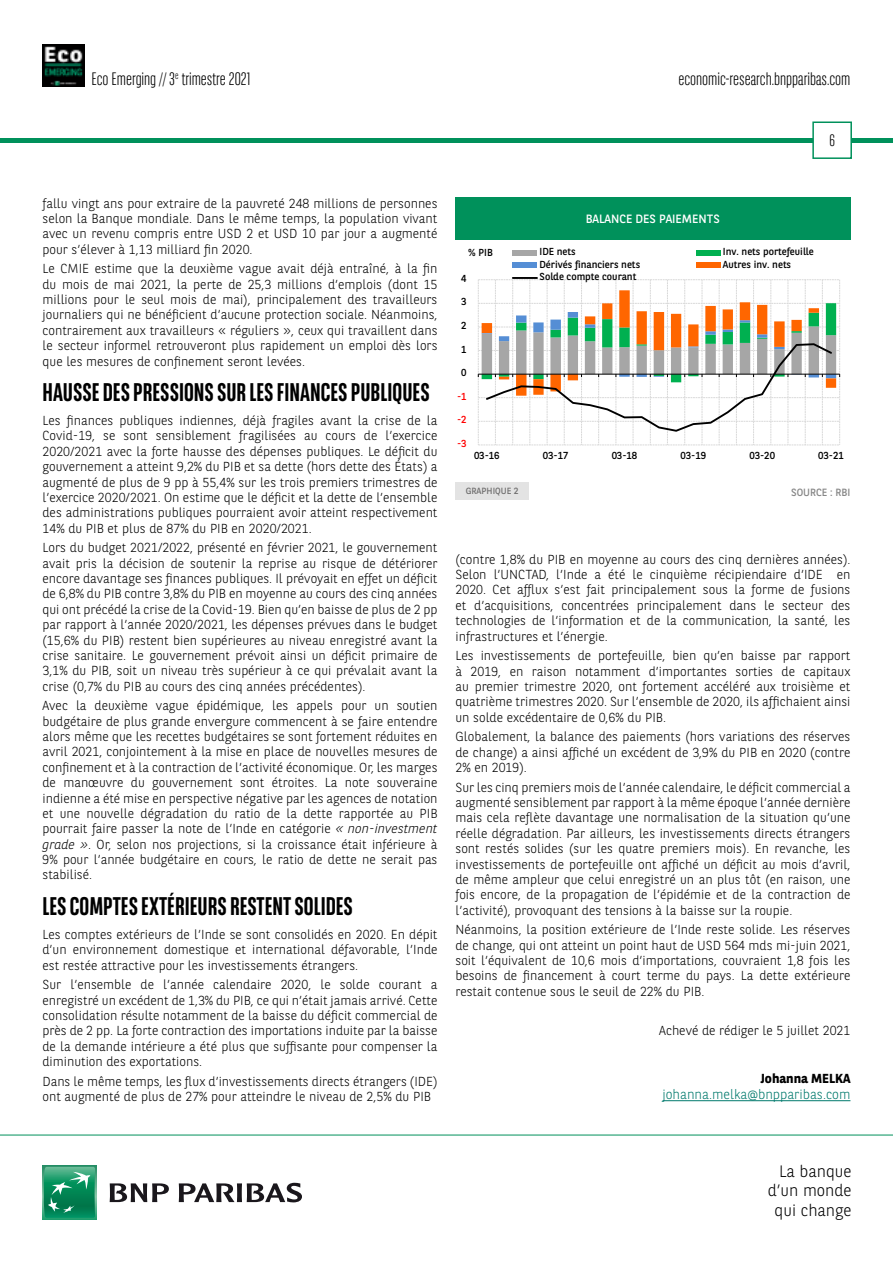
<style>
.page{position:relative;width:893px;height:1263px;background:#fff}
.page>*{position:absolute;margin:0;border:0;box-sizing:border-box;transform-origin:0 0}
.t1{font:700 25.5px "BNPP Sans Condensed";color:#000}
.t2{font:300 18px "BNPP Sans Condensed";color:#000}
.t3{font:300 16.5px/19.8px "BNPP Sans";color:#000;text-align:right}
.t4{font:300 16.5px "BNPP Sans Condensed";color:#000}
.t5{font:300 13.5px "BNPP Sans";color:#00796c}
.t6{font:300 13.05px/15.3px "BNPP Sans";color:#000;text-align:justify}
.t7{font:700 13.05px "BNPP Sans";color:#000}
.t8{font:12px "BNPP Sans";color:#fff}
.t9{font:10.5px "BNPP Sans";color:#878787}
.t10{font:10.2px "BNPP Sans";color:#000}
.t11{font:10.2px "BNPP Sans";color:#f00}
.t12{font:9px "BNPP Sans";color:#706f6f}
.s1{font-style:italic}
</style>
<div class="page">
<hr style="left:1px;top:138px;width:892px;height:4px;background:#00915b">
<svg style="left:812px;top:121px;width:41px;height:38px"></svg>
<img style="left:43px;top:45px;width:42px;height:42px">
<svg style="left:43px;top:1166px;width:53px;height:53px"></svg>
<svg style="left:44px;top:1167px;width:51px;height:51px;background:#26996e"></svg>
<svg style="left:110px;top:1183px;width:59px;height:19px"></svg>
<svg style="left:179px;top:1183px;width:123px;height:19px"></svg>
<hr style="left:0;top:1135px;width:893px;height:1px;background:#00915b">
<hr style="left:662px;top:1100px;width:188px;height:1px;background:#00796c">
<svg style="left:478px;top:279px;width:362px;height:167px"></svg>
<div style="left:513px;top:250px;width:24px;height:6px;background:#a6a6a6"></div>
<div style="left:696px;top:250px;width:24px;height:6px;background:#00b050"></div>
<div style="left:513px;top:263px;width:24px;height:5px;background:#558ed5"></div>
<div style="left:696px;top:263px;width:24px;height:5px;background:#f60"></div>
<hr style="left:513px;top:277px;width:24px;height:2px;background:#000">
<div style="left:455px;top:198px;width:395px;height:42px;background:#00915b"></div>
<div style="left:455px;top:482px;width:74px;height:18px;background:#e3e3e3"></div>
<h2 class="t2" style="left:91px;top:67px;width:160px">Eco Emerging // 3<sup>e</sup> trimestre 2021</h2>
<h2 class="t2" style="left:678px;top:67px;width:174px">economic-research.bnpparibas.com</h2>
<p class="t4" style="left:829px;top:130px;width:7px">6</p>
<p class="t6" style="left:43px;top:195px;width:396px">fallu vingt ans pour extraire de la pauvreté 248 millions de personnes selon la Banque mondiale. Dans le même temps, la population vivant avec un revenu compris entre USD 2 et USD 10 par jour a augmenté pour s’élever à 1,13 milliard fin 2020.</p>
<p class="t6" style="left:43px;top:261px;width:396px">Le CMIE estime que la deuxième vague avait déjà entraîné, à la fin du mois de mai 2021, la perte de 25,3 millions d’emplois (dont 15 millions pour le seul mois de mai), principalement des travailleurs journaliers qui ne bénéficient d’aucune protection sociale. Néanmoins, contrairement aux travailleurs « réguliers », ceux qui travaillent dans le secteur informel retrouveront plus rapidement un emploi dès lors que les mesures de confinement seront levées.</p>
<h1 class="t1" style="left:43px;top:377px;width:389px">HAUSSE DES PRESSIONS SUR LES FINANCES PUBLIQUES</h1>
<p class="t6" style="left:43px;top:412px;width:396px">Les finances publiques indiennes, déjà fragiles avant la crise de la Covid-19, se sont sensiblement fragilisées au cours de l’exercice 2020/2021 avec la forte hausse des dépenses publiques. Le déficit du gouvernement a atteint 9,2% du PIB et sa dette (hors dette des États) a augmenté de plus de 9 pp à 55,4% sur les trois premiers trimestres de l’exercice 2020/2021. On estime que le déficit et la dette de l’ensemble des administrations publiques pourraient avoir atteint respectivement 14% du PIB et plus de 87% du PIB en 2020/2021.</p>
<p class="t6" style="left:43px;top:539px;width:397px">Lors du budget 2021/2022, présenté en février 2021, le gouvernement avait pris la décision de soutenir la reprise au risque de détériorer encore davantage ses finances publiques. Il prévoyait en effet un déficit de 6,8% du PIB contre 3,8% du PIB en moyenne au cours des cinq années qui ont précédé la crise de la Covid-19. Bien qu’en baisse de plus de 2 pp par rapport à l’année 2020/2021, les dépenses prévues dans le budget (15,6% du PIB) restent bien supérieures au niveau enregistré avant la crise sanitaire. Le gouvernement prévoit ainsi un déficit primaire de 3,1% du PIB, soit un niveau très supérieur à ce qui prévalait avant la crise (0,7% du PIB au cours des cinq années précédentes).</p>
<p class="t6" style="left:43px;top:697px;width:396px">Avec la deuxième vague épidémique, les appels pour un soutien budgétaire de plus grande envergure commencent à se faire entendre alors même que les recettes budgétaires se sont fortement réduites en avril 2021, conjointement à la mise en place de nouvelles mesures de confinement et à la contraction de l’activité économique. Or, les marges de manœuvre du gouvernement sont étroites. La note souveraine indienne a été mise en perspective négative par les agences de notation et une nouvelle dégradation du ratio de la dette rapportée au PIB pourrait faire passer la note de l’Inde en catégorie <span class="s1">« non-investment grade »</span>. Or, selon nos projections, si la croissance était inférieure à 9% pour l’année budgétaire en cours, le ratio de dette ne serait pas stabilisé.</p>
<h1 class="t1" style="left:43px;top:891px;width:312px">LES COMPTES EXTÉRIEURS RESTENT SOLIDES</h1>
<p class="t6" style="left:43px;top:926px;width:396px">Les comptes extérieurs de l’Inde se sont consolidés en 2020. En dépit d’un environnement domestique et international défavorable, l’Inde est restée attractive pour les investissements étrangers.</p>
<p class="t6" style="left:43px;top:976px;width:396px">Sur l’ensemble de l’année calendaire 2020, le solde courant a enregistré un excédent de 1,3% du PIB, ce qui n’était jamais arrivé. Cette consolidation résulte notamment de la baisse du déficit commercial de près de 2 pp. La forte contraction des importations induite par la baisse de la demande intérieure a été plus que suffisante pour compenser la diminution des exportations.</p>
<p class="t6" style="left:43px;top:1073px;width:396px">Dans le même temps, les flux d’investissements directs étrangers (IDE) ont augmenté de plus de 27% pour atteindre le niveau de 2,5% du PIB</p>
<p class="t10" style="left:468px;top:246px;width:26px">% PIB</p>
<p class="t10" style="left:461px;top:271px;width:7px">4</p>
<p class="t10" style="left:461px;top:295px;width:7px">3</p>
<p class="t10" style="left:461px;top:318px;width:7px">2</p>
<p class="t10" style="left:461px;top:342px;width:7px">1</p>
<p class="t10" style="left:461px;top:366px;width:7px">0</p>
<p class="t11" style="left:457px;top:389px;width:11px">-1</p>
<p class="t11" style="left:457px;top:413px;width:11px">-2</p>
<p class="t11" style="left:457px;top:436px;width:11px">-3</p>
<p class="t8" style="left:586px;top:211px;width:136px">BALANCE DES PAIEMENTS</p>
<p class="t10" style="left:540px;top:245px;width:38px">IDE nets</p>
<p class="t10" style="left:723px;top:245px;width:92px">Inv. nets portefeuille</p>
<p class="t10" style="left:540px;top:257px;width:102px">Dérivés financiers nets</p>
<p class="t10" style="left:723px;top:257px;width:70px">Autres inv. nets</p>
<p class="t10" style="left:540px;top:270px;width:98px">Solde compte courant</p>
<p class="t10" style="left:474px;top:449px;width:27px">03-16</p>
<p class="t10" style="left:543px;top:449px;width:27px">03-17</p>
<p class="t10" style="left:612px;top:449px;width:27px">03-18</p>
<p class="t10" style="left:680px;top:449px;width:27px">03-19</p>
<p class="t10" style="left:749px;top:449px;width:27px">03-20</p>
<p class="t10" style="left:818px;top:449px;width:27px">03-21</p>
<p class="t12" style="left:466px;top:485px;width:54px">GRAPHIQUE 2</p>
<p class="t9" style="left:791px;top:486px;width:61px">SOURCE : RBI</p>
<p class="t6" style="left:455px;top:551px;width:396px">(contre 1,8% du PIB en moyenne au cours des cinq dernières années).<br>Selon l’UNCTAD, l’Inde a été le cinquième récipiendaire d’IDE en 2020. Cet afflux s’est fait principalement sous la forme de fusions et d’acquisitions, concentrées principalement dans le secteur des technologies de l’information et de la communication, la santé, les infrastructures et l’énergie.</p>
<p class="t6" style="left:455px;top:647px;width:396px">Les investissements de portefeuille, bien qu’en baisse par rapport à 2019, en raison notamment d’importantes sorties de capitaux au premier trimestre 2020, ont fortement accéléré aux troisième et quatrième trimestres 2020. Sur l’ensemble de 2020, ils affichaient ainsi un solde excédentaire de 0,6% du PIB.</p>
<p class="t6" style="left:455px;top:728px;width:396px">Globalement, la balance des paiements (hors variations des réserves de change) a ainsi affiché un excédent de 3,9% du PIB en 2020 (contre 2% en 2019).</p>
<p class="t6" style="left:455px;top:779px;width:396px">Sur les cinq premiers mois de l’année calendaire, le déficit commercial a augmenté sensiblement par rapport à la même époque l’année dernière mais cela reflète davantage une normalisation de la situation qu’une réelle dégradation. Par ailleurs, les investissements directs étrangers sont restés solides (sur les quatre premiers mois). En revanche, les investissements de portefeuille ont affiché un déficit au mois d’avril, de même ampleur que celui enregistré un an plus tôt (en raison, une fois encore, de la propagation de l’épidémie et de la contraction de l’activité), provoquant des tensions à la baisse sur la roupie.</p>
<p class="t6" style="left:455px;top:921px;width:396px">Néanmoins, la position extérieure de l’Inde reste solide. Les réserves de change, qui ont atteint un point haut de USD 564 mds mi-juin 2021, soit l’équivalent de 10,6 mois d’importations, couvraient 1,8 fois les besoins de financement à court terme du pays. La dette extérieure restait contenue sous le seuil de 22% du PIB.</p>
<p class="t6" style="left:659px;top:1022px;width:193px">Achevé de rédiger le 5 juillet 2021</p>
<p class="t7" style="left:761px;top:1070px;width:91px">Johanna MELKA</p>
<p class="t5" style="left:662px;top:1085px;width:189px">johanna.melka@bnpparibas.com</p>
<p class="t3" style="left:768px;top:1160px;width:85px">La banque d’un monde qui change</p>
</div>
